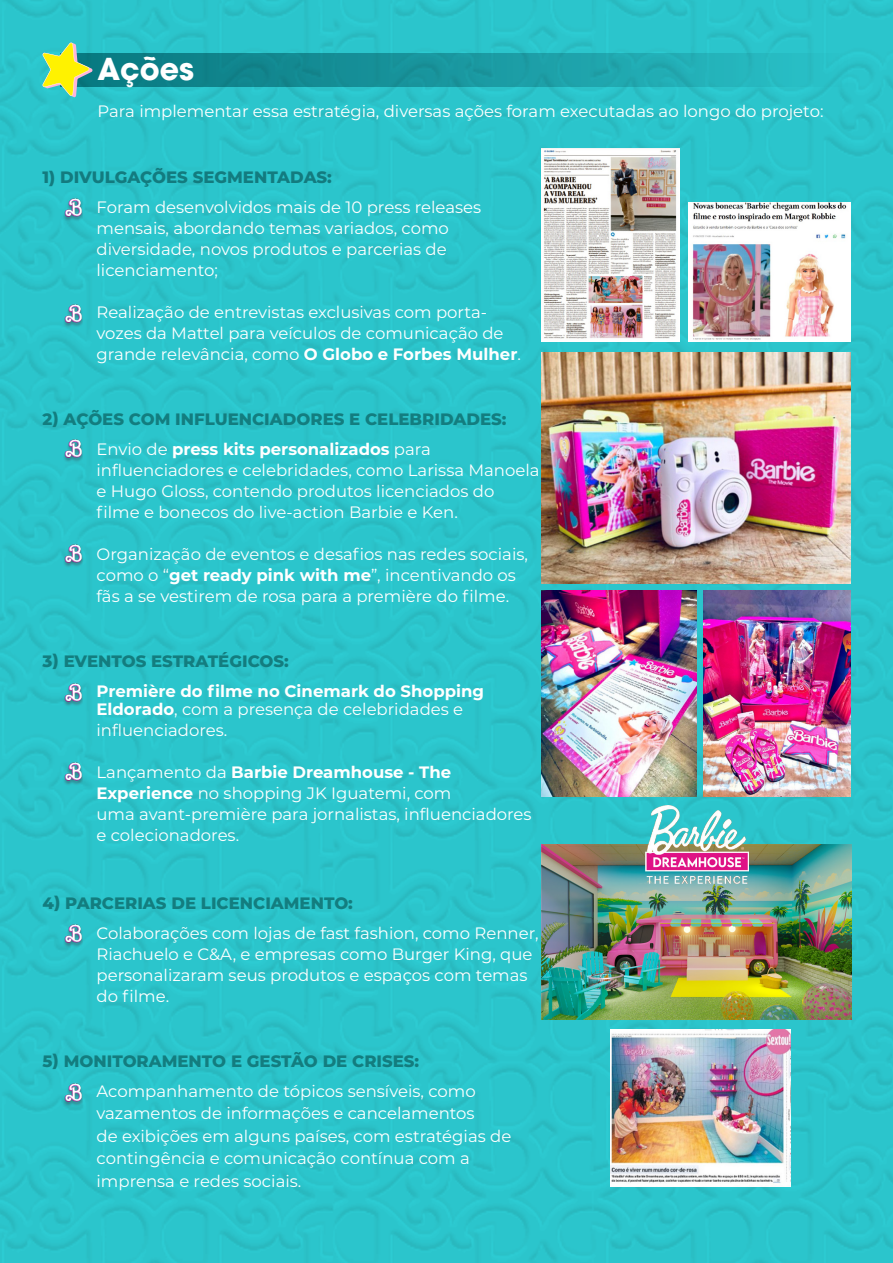
<style>
.page{position:relative;width:893px;height:1263px;background:#2bc5cc}
.page>*{position:absolute;margin:0;border:0;box-sizing:border-box;transform-origin:0 0}
.t1{font:700 30px "ITC Avant Garde Pro";color:#fff}
.t2{font:16.5px "Montserrat";color:#fff}
.t3{font:800 16.5px "Montserrat";color:#137d7f}
.t4{font:700 16.5px "Montserrat";color:#fff}
.t5{font:800 16.5px "Montserrat";color:#137b7f}
.s1{font-weight:700}
.s2{font-weight:400}
</style>
<div class="page">
<div style="left:60px;top:54px;width:790px;height:32px;background:linear-gradient(to right,#08737b,#2abfc6)"></div>
<img style="left:541px;top:844px;width:311px;height:175px">
<img style="left:703px;top:590px;width:148px;height:206px">
<img style="left:541px;top:352px;width:310px;height:231px">
<img style="left:541px;top:590px;width:156px;height:206px">
<svg style="left:42px;top:42px;width:51px;height:55px;background:#8ecb72"></svg>
<img style="left:60px;top:199px;width:23px;height:23px">
<img style="left:60px;top:440px;width:23px;height:23px">
<img style="left:60px;top:683px;width:23px;height:23px">
<img style="left:60px;top:304px;width:23px;height:23px">
<img style="left:60px;top:544px;width:23px;height:23px">
<img style="left:60px;top:762px;width:23px;height:23px">
<img style="left:60px;top:924px;width:23px;height:23px">
<img style="left:60px;top:1084px;width:23px;height:23px">
<img style="left:541px;top:149px;width:138px;height:193px">
<img style="left:688px;top:203px;width:162px;height:139px">
<img style="left:645px;top:805px;width:103px;height:78px">
<img style="left:610px;top:1029px;width:180px;height:157px">
<p class="t1" style="left:98px;top:49px;width:98px">Ações</p>
<p class="t2" style="left:98px;top:100px;width:727px">Para implementar essa estratégia, diversas ações foram executadas ao longo do projeto:</p>
<p class="t5" style="left:43px;top:165px;width:291px">1) DIVULGAÇÕES SEGMENTADAS:</p>
<p class="t2" style="left:97px;top:196px;width:386px">Foram desenvolvidos mais de 10 press releases</p>
<p class="t2" style="left:97px;top:217px;width:354px">mensais, abordando temas variados, como</p>
<p class="t2" style="left:97px;top:238px;width:352px">diversidade, novos produtos e parcerias de</p>
<p class="t2" style="left:97px;top:259px;width:123px">licenciamento;</p>
<p class="t2" style="left:97px;top:301px;width:392px">Realização de entrevistas exclusivas com porta-</p>
<p class="t2" style="left:97px;top:322px;width:409px">vozes da Mattel para veículos de comunicação de</p>
<p class="t2" style="left:97px;top:343px;width:426px">grande relevância, como <span class="s1">O Globo e Forbes Mulher</span>.</p>
<p class="t3" style="left:43px;top:407px;width:465px">2) AÇÕES COM INFLUENCIADORES E CELEBRIDADES:</p>
<p class="t4" style="left:97px;top:437px;width:336px"><span class="s2">Envio de</span> press kits personalizados <span class="s2">para</span></p>
<p class="t2" style="left:97px;top:459px;width:445px">influenciadores e celebridades, como Larissa Manoela</p>
<p class="t2" style="left:97px;top:480px;width:399px">e Hugo Gloss, contendo produtos licenciados do</p>
<p class="t2" style="left:97px;top:501px;width:363px">filme e bonecos do live-action Barbie e Ken.</p>
<p class="t2" style="left:97px;top:543px;width:433px">Organização de eventos e desafios nas redes sociais,</p>
<p class="t2" style="left:97px;top:564px;width:421px">como o “<span class="s1">get ready pink with me</span>”, incentivando os</p>
<p class="t2" style="left:97px;top:585px;width:414px">fãs a se vestirem de rosa para a première do filme.</p>
<p class="t3" style="left:43px;top:649px;width:248px">3) EVENTOS ESTRATÉGICOS:</p>
<p class="t4" style="left:97px;top:679px;width:389px">Première do filme no Cinemark do Shopping</p>
<p class="t2" style="left:97px;top:698px;width:368px"><span class="s1">Eldorado</span>, com a presença de celebridades e</p>
<p class="t2" style="left:97px;top:719px;width:132px">influenciadores.</p>
<p class="t4" style="left:97px;top:760px;width:356px"><span class="s2">Lançamento da</span> Barbie Dreamhouse - The</p>
<p class="t2" style="left:97px;top:782px;width:356px"><span class="s1">Experience</span> no shopping JK Iguatemi, com</p>
<p class="t2" style="left:97px;top:803px;width:437px">uma avant-première para jornalistas, influenciadores</p>
<p class="t2" style="left:97px;top:824px;width:144px">e colecionadores.</p>
<p class="t3" style="left:43px;top:891px;width:312px">4) PARCERIAS DE LICENCIAMENTO:</p>
<p class="t2" style="left:97px;top:921px;width:444px">Colaborações com lojas de fast fashion, como Renner,</p>
<p class="t2" style="left:97px;top:942px;width:437px">Riachuelo e C&amp;A, e empresas como Burger King, que</p>
<p class="t2" style="left:97px;top:963px;width:433px">personalizaram seus produtos e espaços com temas</p>
<p class="t2" style="left:97px;top:984px;width:74px">do filme.</p>
<p class="t3" style="left:43px;top:1048px;width:378px">5) MONITORAMENTO E GESTÃO DE CRISES:</p>
<p class="t2" style="left:97px;top:1079px;width:381px">Acompanhamento de tópicos sensíveis, como</p>
<p class="t2" style="left:97px;top:1102px;width:380px">vazamentos de informações e cancelamentos</p>
<p class="t2" style="left:97px;top:1124px;width:416px">de exibições em alguns países, com estratégias de</p>
<p class="t2" style="left:97px;top:1147px;width:375px">contingência e comunicação contínua com a</p>
<p class="t2" style="left:97px;top:1169px;width:206px">imprensa e redes sociais.</p>
</div>
